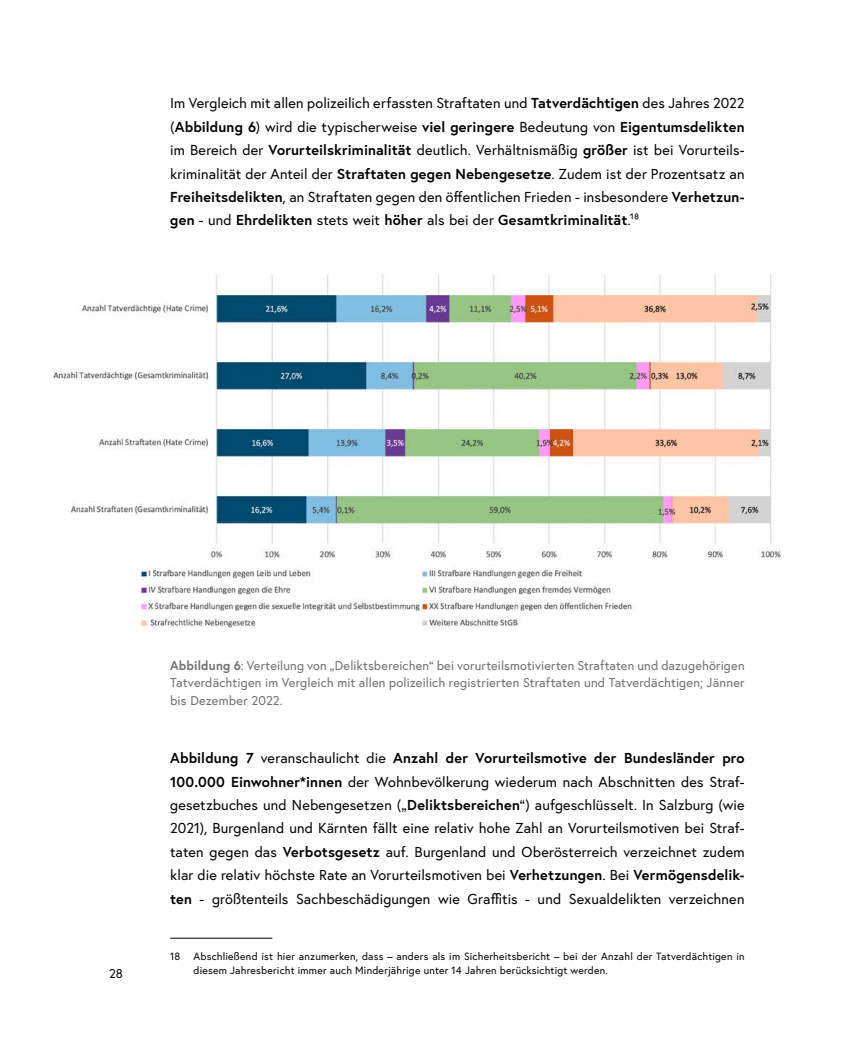
<style>
.page{position:relative;width:851px;height:1063px;background:#fff}
.page>*{position:absolute;margin:0;border:0;box-sizing:border-box;transform-origin:0 0}
.p_Abstand_danach{font:14.4px/23.4px "Europa Austria";letter-spacing:.01em;color:#000;text-align:justify}
.p_Abstand_danach_Seite_21{font:14.4px/23.4px "Europa Austria";letter-spacing:.01em;color:#000;text-align:justify}
.p_Bildbeschriftung{font:12.75px/17.5px "Europa Austria";letter-spacing:.01em;color:#6f6f6e;text-align:justify}
.t1{font:12.75px "Europa Austria";color:#000}
.p_Fußnote{font:10.5px/13.5px "Europa Austria";letter-spacing:.02em;color:#000}
.s1{font-weight:700}
</style>
<div class="page">
<hr style="left:170px;top:938px;width:102px;height:1px;background:#000">
<img style="left:53px;top:274px;width:728px;height:354px">
<p class="p_Abstand_danach_Seite_21" style="left:170px;top:91px;width:576px">Im Vergleich mit allen polizeilich erfassten Straftaten und <span class="s1">Tatverdächtigen</span> des Jahres 2022 (<span class="s1">Abbildung 6</span>) wird die typischerweise <span class="s1">viel geringere</span> Bedeutung von <span class="s1">Eigentumsdelikten </span>im Bereich der <span class="s1">Vorurteilskriminalität</span> deutlich. Verhältnismäßig <span class="s1">größer</span> ist bei Vorurteils&shy;kriminalität der Anteil der <span class="s1">Straftaten gegen Nebengesetze</span>. Zudem ist der Prozentsatz an <span class="s1">Freiheitsdelikten</span>, an Straftaten gegen den öffentlichen Frieden - insbesondere <span class="s1">Verhetzun&shy;gen</span> - und <span class="s1">Ehrdelikten</span> stets weit <span class="s1">höher</span> als bei der <span class="s1">Gesamtkriminalität</span>.18</p>
<p class="t1" style="left:109px;top:965px;width:15px">28</p>
<p class="p_Bildbeschriftung" style="left:170px;top:656px;width:576px"><span class="s1">Abbildung 6</span>: Verteilung von „Deliktsbereichen“ bei vorurteilsmotivierten Straftaten und dazugehörigen Tatverdächtigen im Vergleich mit allen polizeilich registrierten Straftaten und Tatverdächtigen; Jänner bis Dezember 2022.</p>
<p class="p_Abstand_danach" style="left:170px;top:746px;width:576px"><span class="s1">Abbildung 7</span> veranschaulicht die <span class="s1">Anzahl der Vorurteilsmotive der Bundesländer pro 100.000 Einwohner*innen</span> der Wohnbevölkerung wiederum nach Abschnitten des Straf&shy;gesetzbuches und Nebengesetzen („<span class="s1">Deliktsbereichen</span>“) aufgeschlüsselt. In Salzburg (wie 2021), Burgenland und Kärnten fällt eine relativ hohe Zahl an Vorurteilsmotiven bei Straf&shy;taten gegen das <span class="s1">Verbotsgesetz</span> auf. Burgenland und Oberösterreich verzeichnet zudem klar die relativ höchste Rate an Vorurteilsmotiven bei <span class="s1">Verhetzungen</span>. Bei <span class="s1">Vermögensdelik&shy;ten</span> - größtenteils Sachbeschädigungen wie Graffitis - und Sexualdelikten verzeichnen</p>
<p class="p_Fußnote" style="left:170px;top:950px;width:12px">18</p>
<p class="p_Fußnote" style="left:193px;top:950px;width:552px">Abschließend ist hier anzumerken, dass – anders als im Sicherheitsbericht – bei der Anzahl der Tatverdächtigen in diesem Jahresbericht immer auch Minderjährige unter 14 Jahren berücksichtigt werden.</p>
</div>
